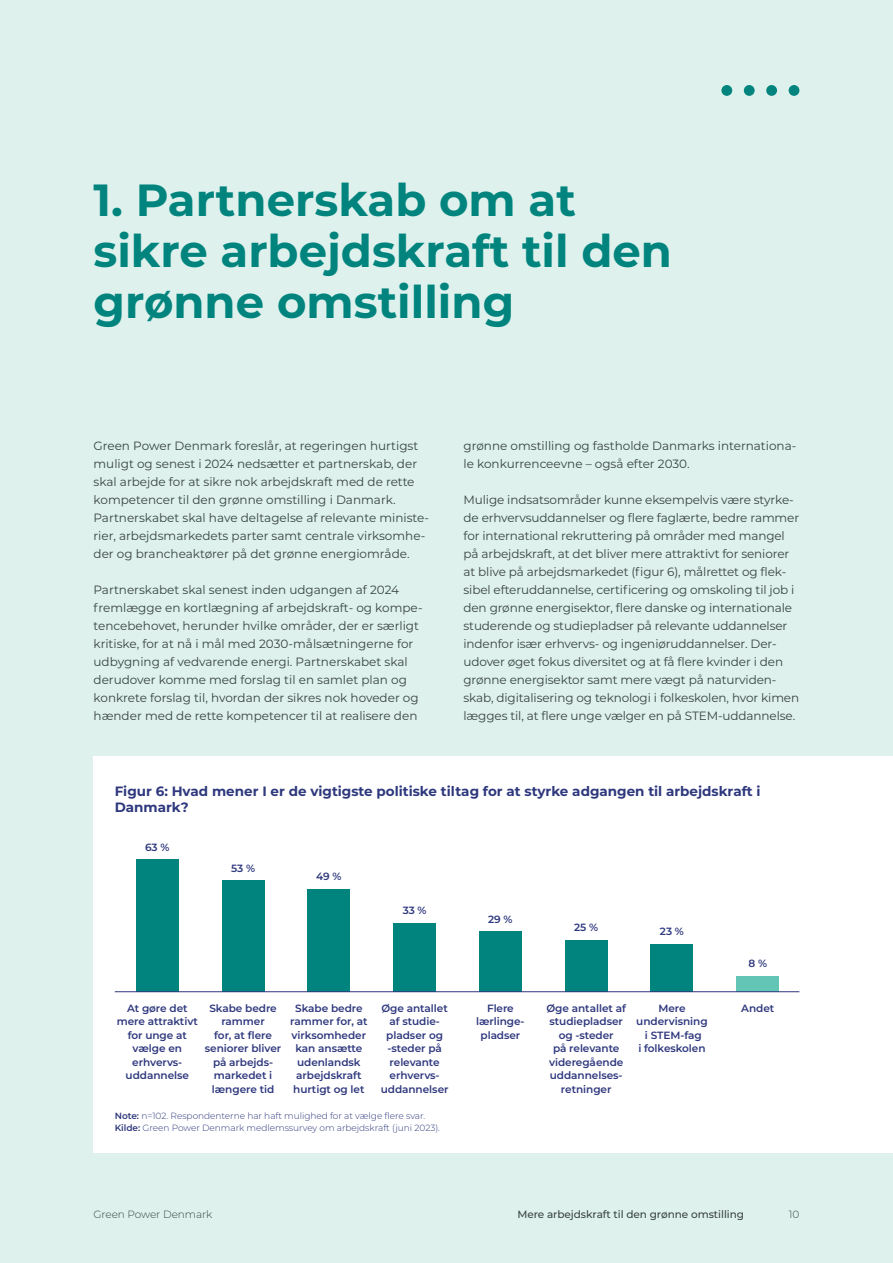
<style>
.page{position:relative;width:893px;height:1263px;background:#def1ed}
.page>*{position:absolute;margin:0;border:0;box-sizing:border-box;transform-origin:0 0}
.Rubrik_30_34{font:700 45px/51px "Montserrat";color:#00847d}
.FIGUR_RUBRIK_9_Bold{font:700 13.5px/16.5px "Montserrat";color:#2e387d}
.Brød{font:12px/18px "Montserrat";letter-spacing:-.01em;color:#39443f}
.Manchet_13_19{font:600 10.5px/13.5px "Montserrat";letter-spacing:-.005em;color:#2e387d;text-align:center}
.t1{font:500 10.5px "Montserrat";letter-spacing:-.005em;color:#39443f}
.t2{font:300 10.5px "Montserrat";letter-spacing:-.005em;color:#39443f}
.Note{font:300 9px "Montserrat";letter-spacing:-.005em;color:#2e387d}
.s1{font-weight:600}
</style>
<div class="page">
<div style="left:94px;top:756px;width:799px;height:396px;background:#fff"></div>
<div style="left:136px;top:859px;width:43px;height:133px;background:#00847d"></div>
<div style="left:222px;top:880px;width:42px;height:112px;background:#00847d"></div>
<div style="left:308px;top:889px;width:42px;height:103px;background:#00847d"></div>
<div style="left:393px;top:923px;width:43px;height:69px;background:#00847d"></div>
<div style="left:479px;top:931px;width:43px;height:61px;background:#00847d"></div>
<div style="left:565px;top:940px;width:42px;height:52px;background:#00847d"></div>
<div style="left:651px;top:944px;width:42px;height:48px;background:#00847d"></div>
<div style="left:736px;top:976px;width:43px;height:16px;background:#62c5b6"></div>
<div style="left:721px;top:85px;width:11px;height:11px;background:#00847d;border-radius:50%"></div>
<div style="left:744px;top:85px;width:11px;height:11px;background:#00847d;border-radius:50%"></div>
<div style="left:766px;top:85px;width:11px;height:11px;background:#00847d;border-radius:50%"></div>
<div style="left:789px;top:85px;width:10px;height:11px;background:#00847d;border-radius:50%"></div>
<hr style="left:115px;top:991px;width:684px;height:1px;background:#2e387d">
<p class="Rubrik_30_34" style="left:94px;top:172px;width:580px">1. Partnerskab om at sikre arbejdskraft til den grønne omstilling</p>
<p class="Brød" style="left:94px;top:436px;width:326px">Green Power Denmark foreslår, at regeringen hurtigst muligt og senest i 2024 nedsætter et partnerskab, der skal arbejde for at sikre nok arbejdskraft med de rette kompetencer til den grønne omstilling i Danmark.</p>
<p class="Brød" style="left:94px;top:508px;width:337px">Partnerskabet skal have deltagelse af relevante ministe&shy;rier, arbejdsmarkedets parter samt centrale virksomhe&shy;der og brancheaktører på det grønne energiområde.</p>
<p class="Brød" style="left:94px;top:580px;width:331px">Partnerskabet skal senest inden udgangen af 2024 fremlægge en kortlægning af arbejdskraft- og kompe&shy;tencebehovet, herunder hvilke områder, der er særligt kritiske, for at nå i mål med 2030-målsætningerne for udbygning af vedvarende energi. Partnerskabet skal derudover komme med forslag til en samlet plan og konkrete forslag til, hvordan der sikres nok hoveder og hænder med de rette kompetencer til at realisere den</p>
<p class="Brød" style="left:463px;top:436px;width:334px">grønne omstilling og fastholde Danmarks internationa&shy;le konkurrenceevne – også efter 2030.</p>
<p class="Brød" style="left:463px;top:490px;width:337px">Mulige indsatsområder kunne eksempelvis være styrke&shy;de erhvervsuddannelser og flere faglærte, bedre rammer for international rekruttering på områder med mangel på arbejdskraft, at det bliver mere attraktivt for seniorer at blive på arbejdsmarkedet (figur 6), målrettet og flek&shy;sibel efteruddannelse, certificering og omskoling til job i den grønne energisektor, flere danske og internationale studerende og studiepladser på relevante uddannelser indenfor især erhvervs- og ingeniøruddannelser. Der&shy;udover øget fokus diversitet og at få flere kvinder i den grønne energisektor samt mere vægt på naturviden&shy;skab, digitalisering og teknologi i folkeskolen, hvor kimen lægges til, at flere unge vælger en på STEM-uddannelse.</p>
<p class="FIGUR_RUBRIK_9_Bold" style="left:115px;top:782px;width:647px">Figur 6: Hvad mener I er de vigtigste politiske tiltag for at styrke adgangen til arbejdskraft i<br>Danmark?</p>
<p class="Manchet_13_19" style="left:145px;top:840px;width:26px">63 %</p>
<p class="Manchet_13_19" style="left:231px;top:861px;width:25px">53 %</p>
<p class="Manchet_13_19" style="left:316px;top:869px;width:27px">49 %</p>
<p class="Manchet_13_19" style="left:403px;top:903px;width:25px">33 %</p>
<p class="Manchet_13_19" style="left:488px;top:912px;width:26px">29 %</p>
<p class="Manchet_13_19" style="left:574px;top:920px;width:26px">25 %</p>
<p class="Manchet_13_19" style="left:660px;top:924px;width:25px">23 %</p>
<p class="Manchet_13_19" style="left:748px;top:956px;width:20px">8 %</p>
<p class="Manchet_13_19" style="left:381px;top:1001px;width:69px">Øge antallet af studie&shy;pladser og -steder på relevante erhvervs&shy;uddannelser</p>
<p class="Manchet_13_19" style="left:546px;top:1001px;width:81px">Øge antallet af studiepladser og -steder<br>på relevante videregående uddannelses&shy;retninger</p>
<p class="Manchet_13_19" style="left:117px;top:1001px;width:83px">At gøre det mere attraktivt for unge at vælge en erhvervs&shy;uddannelse</p>
<p class="Manchet_13_19" style="left:636px;top:1001px;width:73px">Mere undervisning i STEM-fag<br>i folkeskolen</p>
<p class="Manchet_13_19" style="left:205px;top:1001px;width:78px">Skabe bedre rammer<br>for, at flere seniorer bliver på arbejds&shy;markedet i længere tid</p>
<p class="Manchet_13_19" style="left:295px;top:1001px;width:69px">Skabe bedre</p>
<p class="Manchet_13_19" style="left:741px;top:1001px;width:35px">Andet</p>
<p class="Manchet_13_19" style="left:290px;top:1014px;width:79px">rammer for, at virksomheder kan ansætte udenlandsk arbejdskraft hurtigt og let</p>
<p class="Manchet_13_19" style="left:476px;top:1001px;width:50px">Flere lærlinge&shy;pladser</p>
<p class="Note" style="left:115px;top:1109px;width:312px"><span class="s1">Note:</span> n=102. Respondenterne har haft mulighed for at vælge flere svar.</p>
<p class="Note" style="left:115px;top:1121px;width:327px"><span class="s1">Kilde:</span> Green Power Denmark medlemssurvey om arbejdskraft (juni 2023).</p>
<p class="t2" style="left:94px;top:1207px;width:120px">Green Power Denmark</p>
<p class="t1" style="left:517px;top:1207px;width:228px">Mere arbejdskraft til den grønne omstilling</p>
<p class="t2" style="left:789px;top:1207px;width:12px">10</p>
</div>
